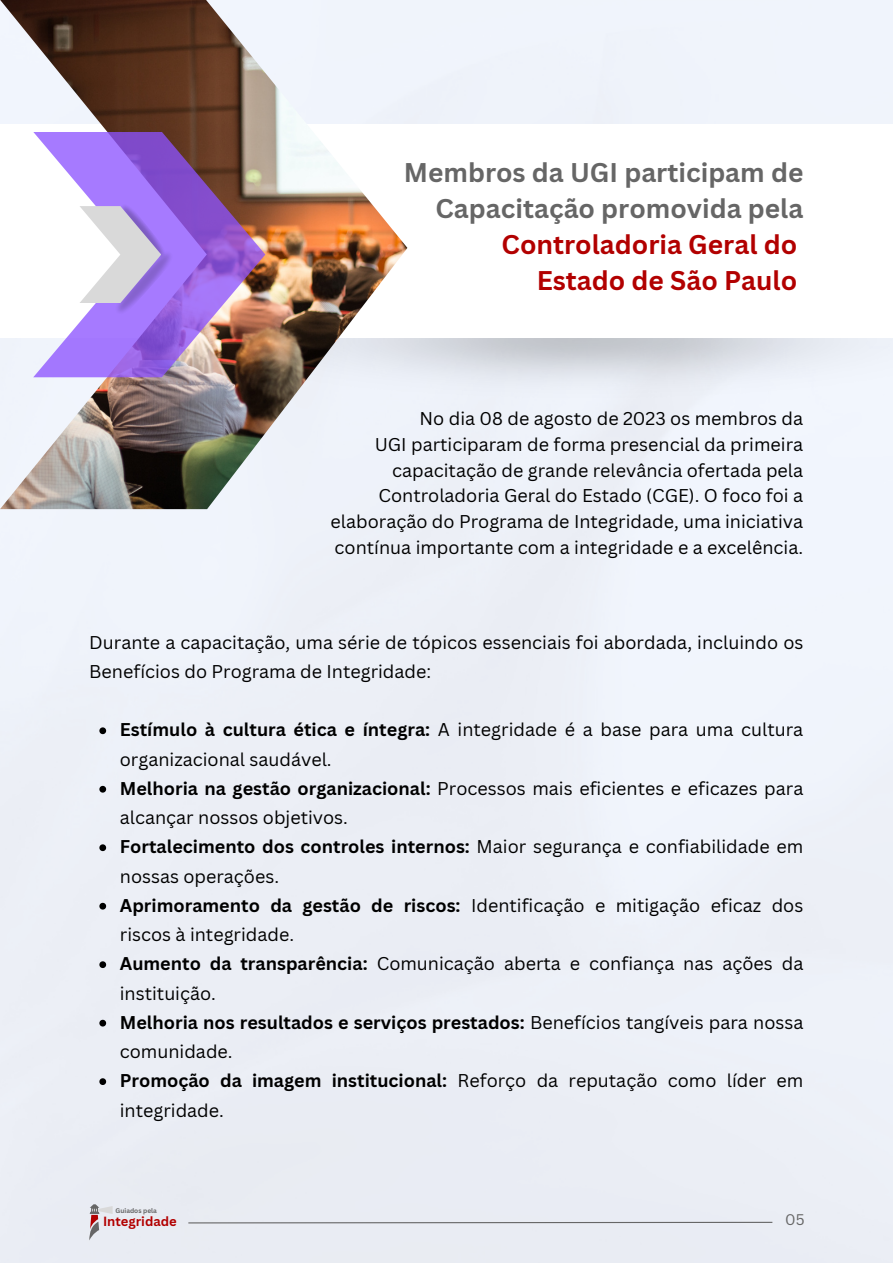
<style>
.page{position:relative;width:893px;height:1264px;background:#fff}
.page>*{position:absolute;margin:0;border:0;box-sizing:border-box;transform-origin:0 0}
.t1{font:700 26.25px/36px "Canva Sans";color:#666;text-align:right}
.t2{font:700 26.25px "Canva Sans";color:#b20000}
.t3{font:18px/29.2px "Canva Sans";color:#000}
.t4{font:700 18px/29.2px "Canva Sans";color:#000}
.t5{font:15px "Canva Sans";color:#666}
.t6{font:700 13.05px "Canva Sans";color:#b20000}
.t7{font:700 6.45px "Canva Sans";color:#666}
.s1{color:#b20000}
.s2{font-weight:700}
.s3{font-weight:400}
</style>
<div class="page">
<div style="left:0;top:0;width:892px;height:1262px;background:#eceff6"></div>
<img style="left:407px;top:338px;width:485px;height:77px">
<div style="left:0;top:124px;width:892px;height:214px;background:#fff"></div>
<img style="left:0;top:0;width:407px;height:509px">
<svg style="left:33px;top:132px;width:232px;height:245px"></svg>
<img style="left:107px;top:245px;width:70px;height:75px">
<img style="left:114px;top:199px;width:56px;height:66px">
<svg style="left:79px;top:206px;width:82px;height:97px"></svg>
<svg style="left:99px;top:727px;width:7px;height:7px"></svg>
<svg style="left:99px;top:785px;width:7px;height:7px"></svg>
<svg style="left:99px;top:844px;width:7px;height:7px"></svg>
<svg style="left:99px;top:902px;width:7px;height:7px"></svg>
<svg style="left:99px;top:961px;width:7px;height:7px"></svg>
<svg style="left:99px;top:1019px;width:7px;height:7px"></svg>
<svg style="left:99px;top:1078px;width:7px;height:6px"></svg>
<svg style="left:89px;top:1204px;width:24px;height:36px"></svg>
<svg style="left:187px;top:1221px;width:586px;height:2px"></svg>
<p class="t1" style="left:404px;top:154px;width:401px">Membros da UGI participam de<br>Capacitação promovida pela<br><span class="s1">Controladoria Geral do</span></p>
<p class="t2" style="left:536px;top:262px;width:262px">Estado de São Paulo</p>
<p class="t3" style="left:419px;top:403px;width:385px">No dia 08 de agosto de 2023 os membros da</p>
<p class="t3" style="left:330px;top:431px;width:474px;line-height:25.8px;text-align:right">UGI participaram de forma presencial da primeira capacitação de grande relevância ofertada pela Controladoria Geral do Estado (CGE). O foco foi a elaboração do Programa de Integridade, uma iniciativa contínua importante com a integridade e a excelência.</p>
<p class="t3" style="left:89px;top:627px;width:715px">Durante a capacitação, uma série de tópicos essenciais foi abordada, incluindo os<br>Benefícios do Programa de Integridade:</p>
<p class="t3" style="left:120px;top:714px;width:685px"><span class="s2">Estímulo à cultura ética e íntegra:</span> A integridade é a base para uma cultura organizacional saudável.</p>
<p class="t3" style="left:120px;top:773px;width:685px"><span class="s2">Melhoria na gestão organizacional:</span> Processos mais eficientes e eficazes para alcançar nossos objetivos.</p>
<p class="t3" style="left:120px;top:831px;width:685px"><span class="s2">Fortalecimento dos controles internos:</span> Maior segurança e confiabilidade em nossas operações.</p>
<p class="t3" style="left:120px;top:890px;width:685px"><span class="s2">Aprimoramento da gestão de riscos:</span> Identificação e mitigação eficaz dos riscos à integridade.</p>
<p class="t3" style="left:120px;top:948px;width:685px"><span class="s2">Aumento da transparência:</span> Comunicação aberta e confiança nas ações da instituição.</p>
<p class="t4" style="left:120px;top:1007px;width:685px">Melhoria nos resultados e serviços prestados: <span class="s3">Benefícios tangíveis para nossa comunidade.</span></p>
<p class="t3" style="left:120px;top:1065px;width:685px"><span class="s2">Promoção da imagem institucional:</span> Reforço da reputação como líder em integridade.</p>
<p class="t7" style="left:116px;top:1205px;width:43px">Guiados pela</p>
<p class="t6" style="left:103px;top:1211px;width:75px">Integridade</p>
<p class="t5" style="left:785px;top:1209px;width:21px">05</p>
</div>
